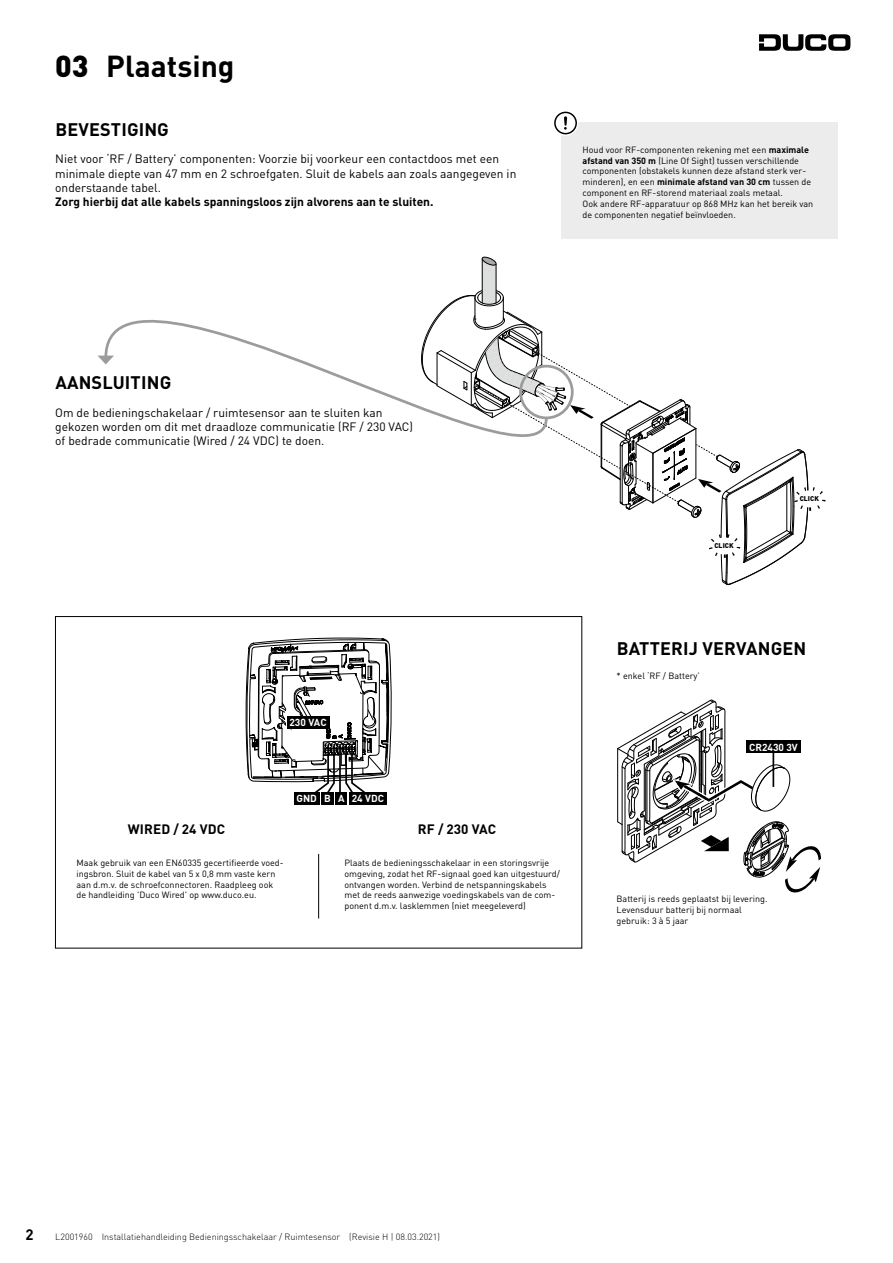
<style>
.page{position:relative;width:893px;height:1263px;background:#fff}
.page>*{position:absolute;margin:0;border:0;box-sizing:border-box;transform-origin:0 0}
.t1{font:700 30px "DINOT";color:#000}
.t2{font:700 18px "DINOT";letter-spacing:.01em;color:#000}
.t3{font:700 15px "DINOT";color:#000}
.t4{font:700 13.5px "DINOT";letter-spacing:.01em;color:#000}
.t5{font:12px/14.4px "DINOT";color:#000}
.t6{font:700 12px "DINOT";color:#000}
.t7{font:700 10.2px "DINOT";color:#fff}
.t8{font:9px/10.8px "DINOT";color:#000}
.t9{font:300 9px "DINOT";color:#000}
.t10{font:900 6.9px "DINOT";letter-spacing:.01em;color:#000}
.s1{font-weight:900}
.s2{font-weight:700}
</style>
<div class="page">
<svg style="left:759px;top:34px;width:92px;height:17px"></svg>
<div style="left:561px;top:122px;width:277px;height:117px;background:#ececec"></div>
<svg style="left:553px;top:110px;width:25px;height:26px"></svg>
<div style="left:554px;top:112px;width:23px;height:22px;border:1px solid #000;border-radius:50%"></div>
<svg style="left:564px;top:116px;width:3px;height:14px"></svg>
<svg style="left:617px;top:699px;width:205px;height:193px"></svg>
<hr style="left:772px;top:750px;width:2px;height:37px;background:#000">
<div style="left:746px;top:741px;width:54px;height:12px;background:#000"></div>
<hr style="left:318px;top:854px;width:1px;height:64px;background:#000">
<svg style="left:246px;top:616px;width:146px;height:247px"></svg>
<div style="left:287px;top:716px;width:42px;height:12px;background:#000"></div>
<svg style="left:549px;top:359px;width:259px;height:226px"></svg>
<div style="left:519px;top:365px;width:55px;height:54px;border:3px solid #9c9c9d;border-radius:50%"></div>
<svg style="left:103px;top:256px;width:446px;height:181px"></svg>
<svg style="left:98px;top:356px;width:16px;height:8px"></svg>
<div style="left:712px;top:537px;width:25px;height:17px;background:#fff;border-radius:50%"></div>
<div style="left:709px;top:534px;width:31px;height:24px;border:3px dashed #000;border-radius:50%"></div>
<div style="left:797px;top:490px;width:25px;height:17px;background:#fff;border-radius:50%"></div>
<div style="left:794px;top:487px;width:32px;height:24px;border:3px dashed #000;border-radius:50%"></div>
<h1 class="t1" style="left:55px;top:45px;width:181px"><span class="s1">03</span> Plaatsing</h1>
<h2 class="t2" style="left:55px;top:117px;width:115px">BEVESTIGING</h2>
<h3 class="t5" style="left:55px;top:151px;width:463px">Niet voor ‘RF / Battery’ componenten: Voorzie bij voorkeur een contactdoos met een minimale diepte van 47 mm en 2 schroefgaten. Sluit de kabels aan zoals aangegeven in onderstaande tabel.</h3>
<h3 class="t6" style="left:55px;top:194px;width:380px">Zorg hierbij dat alle kabels spanningsloos zijn alvorens aan te sluiten.</h3>
<p class="t8" style="left:583px;top:144px;width:232px">Houd voor RF-componenten rekening met een <span class="s2">maximale afstand van 350 m</span> (Line Of Sight) tussen verschillende componenten (obstakels kunnen deze afstand sterk ver&shy;minderen), en een <span class="s2">minimale afstand van 30 cm</span> tussen de component en RF-storend materiaal zoals metaal.<br>Ook andere RF-apparatuur op 868 MHz kan het bereik van de componenten negatief beïnvloeden.</p>
<h2 class="t2" style="left:55px;top:371px;width:117px">AANSLUITING</h2>
<h3 class="t5" style="left:55px;top:405px;width:359px">Om de bedieningschakelaar / ruimtesensor aan te sluiten kan gekozen worden om dit met draadloze communicatie (RF / 230 VAC) of bedrade communicatie (Wired / 24 VDC) te doen.</h3>
<p class="t7" style="left:289px;top:715px;width:39px">230 VAC</p>
<p class="t7" style="left:296px;top:792px;width:89px">GND B A 24 VDC</p>
<h3 class="t4" style="left:128px;top:820px;width:99px">WIRED / 24 VDC</h3>
<h3 class="t4" style="left:418px;top:820px;width:80px">RF / 230 VAC</h3>
<p class="t8" style="left:77px;top:857px;width:209px">Maak gebruik van een EN60335 gecertifieerde voed&shy;ingsbron. Sluit de kabel van 5 x 0,8 mm vaste kern aan d.m.v. de schroefconnectoren. Raadpleeg ook de handleiding 'Duco Wired' op www.duco.eu.</p>
<p class="t8" style="left:344px;top:857px;width:217px">Plaats de bedieningsschakelaar in een storingsvrije omgeving, zodat het RF-signaal goed kan uitgestuurd/ ontvangen worden. Verbind de netspanningskabels met de reeds aanwezige voedingskabels van de com&shy;ponent d.m.v. lasklemmen (niet meegeleverd)</p>
<p class="t10" style="left:714px;top:541px;width:21px">CLICK</p>
<p class="t10" style="left:800px;top:494px;width:21px">CLICK</p>
<h2 class="t2" style="left:617px;top:637px;width:191px">BATTERIJ VERVANGEN</h2>
<p class="t8" style="left:617px;top:669px;width:85px">* enkel ‘RF / Battery’</p>
<p class="t7" style="left:749px;top:740px;width:50px">CR2430 3V</p>
<p class="t8" style="left:617px;top:893px;width:152px">Batterij is reeds geplaatst bij levering.<br>Levensduur batterij bij normaal gebruik: 3 à 5 jaar</p>
<h3 class="t3" style="left:26px;top:1224px;width:10px">2</h3>
<p class="t9" style="left:55px;top:1230px;width:386px">L2001960 Installatiehandleiding Bedieningsschakelaar / Ruimtesensor (Revisie H | 08.03.2021)</p>
</div>
